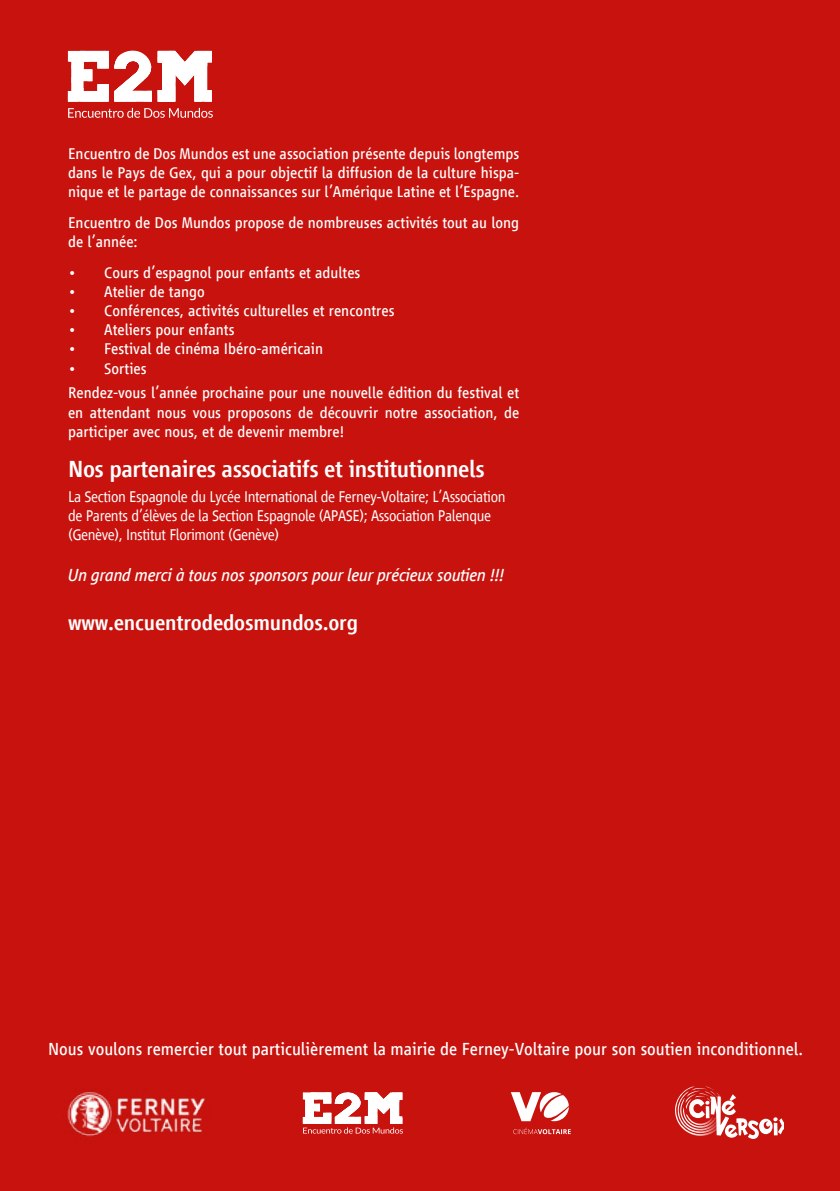
<style>
.page{position:relative;width:840px;height:1191px;background:#fff}
.page>*{position:absolute;margin:0;border:0;box-sizing:border-box;transform-origin:0 0}
.t1{font:500 24px "Vialog LT Com";letter-spacing:-.02em;color:#fff}
.t2{font:500 22px "Vialog LT Com";letter-spacing:-.01em;color:#fff}
.t3{font:18px "Vialog LT Com";color:#fff}
.t4{font:italic 18px "Vialog LT Com";letter-spacing:-.02em;color:#fff}
.t5{font:16px/19.2px "Vialog LT Com";color:#fff}
.t6{font:300 16px/19.2px "Vialog LT Com";letter-spacing:-.025em;color:#fff}
</style>
<div class="page">
<div style="left:0;top:0;width:839px;height:1191px;background:#c7120d"></div>
<svg style="left:68px;top:108px;width:145px;height:10px"></svg>
<svg style="left:68px;top:50px;width:143px;height:51px"></svg>
<svg style="left:303px;top:1092px;width:100px;height:41px"></svg>
<svg style="left:510px;top:1092px;width:58px;height:29px"></svg>
<svg style="left:513px;top:1127px;width:57px;height:7px"></svg>
<svg style="left:675px;top:1086px;width:107px;height:53px"></svg>
<img style="left:67px;top:1091px;width:138px;height:46px">
<p class="t5" style="left:68px;top:144px;width:452px;text-align:justify">Encuentro de Dos Mundos est une association présente depuis longtemps dans le Pays de Gex, qui a pour objectif la diffusion de la culture hispa&shy;nique et le partage de connaissances sur l’Amérique Latine et l’Espagne.</p>
<p class="t5" style="left:68px;top:213px;width:452px">Encuentro de Dos Mundos propose de nombreuses activités tout au long de l’année:</p>
<p class="t5" style="left:68px;top:263px;width:294px">• Cours d’espagnol pour enfants et adultes</p>
<p class="t5" style="left:68px;top:282px;width:138px">• Atelier de tango</p>
<p class="t5" style="left:68px;top:301px;width:328px">• Conférences, activités culturelles et rencontres</p>
<p class="t5" style="left:68px;top:320px;width:168px">• Ateliers pour enfants</p>
<p class="t5" style="left:68px;top:339px;width:256px">• Festival de cinéma Ibéro-américain</p>
<p class="t5" style="left:68px;top:356px;width:452px;line-height:24.8px">• Sorties<br>Rendez-vous l’année prochaine pour une nouvelle édition du festival et</p>
<p class="t5" style="left:68px;top:403px;width:452px">en attendant nous vous proposons de découvrir notre association, de participer avec nous, et de devenir membre!</p>
<h1 class="t1" style="left:68px;top:456px;width:418px">Nos partenaires associatifs et institutionnels</h1>
<p class="t6" style="left:68px;top:487px;width:439px">La Section Espagnole du Lycée International de Ferney-Voltaire; L’Association de Parents d’élèves de la Section Espagnole (APASE); Association Palenque (Genève), Institut Florimont (Genève)</p>
<p class="t4" style="left:68px;top:565px;width:438px">Un grand merci à tous nos sponsors pour leur précieux soutien !!!</p>
<h2 class="t2" style="left:68px;top:611px;width:291px">www.encuentrodedosmundos.org</h2>
<p class="t3" style="left:48px;top:1038px;width:756px">Nous voulons remercier tout particulièrement la mairie de Ferney-Voltaire pour son soutien inconditionnel.</p>
</div>
